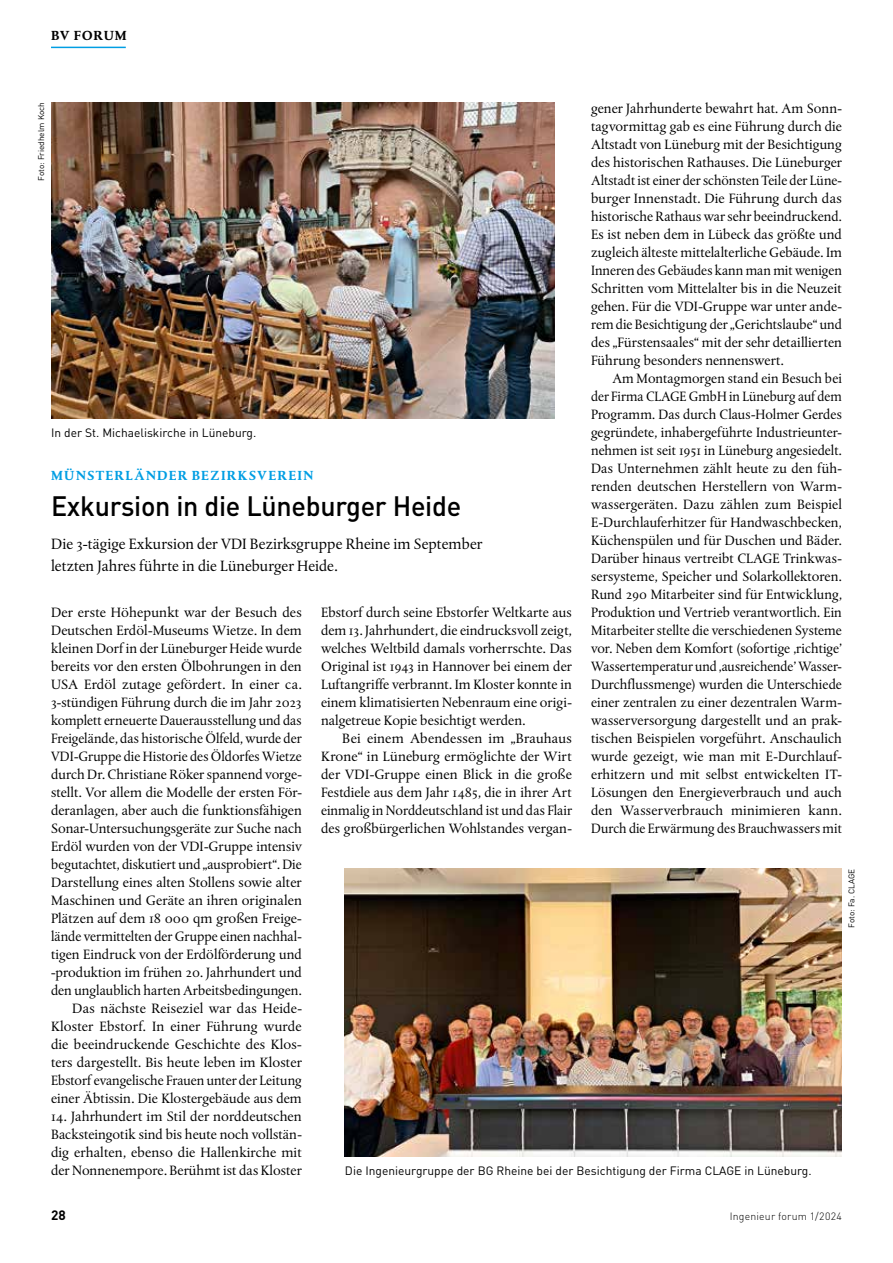
<style>
.page{position:relative;width:893px;height:1263px;background:#fff}
.page>*{position:absolute;margin:0;border:0;box-sizing:border-box;transform-origin:0 0}
.t1{font:500 27.75px "DINOT";letter-spacing:-.01em;color:#000}
.t2{font:15.75px/22.5px "DTL Albertina ST";color:#000}
.t3{font:14.25px/18px "DTL Albertina ST";color:#000;text-align:justify}
.t4{font:700 13.5px "DTL Albertina T";letter-spacing:.095em;color:#009ee3}
.t5{font:700 13.5px "DTL Albertina T";letter-spacing:.055em;color:#000}
.t6{font:700 13.5px "DINOT";color:#000}
.t7{font:12px "DINOT";color:#000}
.t8{font:300 10.5px "DINOT";letter-spacing:.02em;color:#000}
.t9{font:8.25px "DINOT";color:#000}
</style>
<div class="page">
<hr style="left:51px;top:47px;width:75px;height:1px;background:#009ee3">
<img style="left:51px;top:102px;width:504px;height:317px">
<img style="left:345px;top:869px;width:497px;height:288px">
<p class="t5" style="left:51px;top:27px;width:77px">BV FORUM</p>
<p class="t3" style="left:591px;top:99px;width:252px">gener Jahrhunderte bewahrt hat. Am Sonn&shy;tagvormittag gab es eine Führung durch die Altstadt von Lüneburg mit der Besichtigung des historischen Rathauses. Die Lüneburger Altstadt ist einer der schönsten Teile der Lüne&shy;burger Innenstadt. Die Führung durch das historische Rathaus war sehr beeindruckend.<br>Es ist neben dem in Lübeck das größte und zugleich älteste mittelalterliche Gebäude. Im Inneren des Gebäudes kann man mit wenigen Schritten vom Mittelalter bis in die Neuzeit gehen. Für die VDI-Gruppe war unter ande&shy;rem die Besichtigung der „Gerichtslaube“ und des „Fürstensaales“ mit der sehr detaillierten Führung besonders nennenswert.</p>
<p class="t3" style="left:591px;top:369px;width:252px;text-indent:21px">Am Montagmorgen stand ein Besuch bei der Firma CLAGE GmbH in Lüneburg auf dem Programm. Das durch Claus-Holmer Gerdes gegründete, inhabergeführte Industrieunter&shy;nehmen ist seit 1951 in Lüneburg angesiedelt.<br>Das Unternehmen zählt heute zu den füh&shy;renden deutschen Herstellern von Warm&shy;wassergeräten. Dazu zählen zum Beispiel E-Durchlauferhitzer für Handwaschbecken, Küchenspülen und für Duschen und Bäder.<br>Darüber hinaus vertreibt CLAGE Trinkwas&shy;sersysteme, Speicher und Solarkollektoren.<br>Rund 290 Mitarbeiter sind für Entwicklung, Produktion und Vertrieb verantwortlich. Ein Mitarbeiter stellte die verschiedenen Systeme vor. Neben dem Komfort (sofortige ‚richtige’ Wassertemperatur und ‚ausreichende’ Wasser-Durchflussmenge) wurden die Unterschiede einer zentralen zu einer dezentralen Warm&shy;wasserversorgung dargestellt und an prak&shy;tischen Beispielen vorgeführt. Anschaulich wurde gezeigt, wie man mit E-Durchlauf&shy;erhitzern und mit selbst entwickelten IT-Lösungen den Energieverbrauch und auch den Wasserverbrauch minimieren kann.<br>Durch die Erwärmung des Brauchwassers mit</p>
<p class="t9" style="left:36px;top:181px;width:80px;rotate:-90deg">Foto: Friedhelm Koch</p>
<p class="t7" style="left:51px;top:425px;width:207px">In der St. Michaeliskirche in Lüneburg.</p>
<p class="t4" style="left:51px;top:467px;width:264px">MÜNSTERLÄNDER BEZIRKSVEREIN</p>
<h1 class="t1" style="left:51px;top:489px;width:412px">Exkursion in die Lüneburger Heide</h1>
<p class="t2" style="left:51px;top:532px;width:433px">Die 3-tägige Exkursion der VDI Bezirksgruppe Rheine im September letzten Jahres führte in die Lüneburger Heide.</p>
<p class="t3" style="left:321px;top:603px;width:252px">Ebstorf durch seine Ebstorfer Weltkarte aus dem 13. Jahrhundert, die eindrucksvoll zeigt, welches Weltbild damals vorherrschte. Das Original ist 1943 in Hannover bei einem der Luftangriffe verbrannt. Im Kloster konnte in einem klimatisierten Nebenraum eine origi&shy;nalgetreue Kopie besichtigt werden.</p>
<p class="t3" style="left:321px;top:729px;width:252px;text-indent:21px">Bei einem Abendessen im „Brauhaus Krone“ in Lüneburg ermöglichte der Wirt der VDI-Gruppe einen Blick in die große Festdiele aus dem Jahr 1485, die in ihrer Art einmalig in Norddeutschland ist und das Flair des großbürgerlichen Wohlstandes vergan-</p>
<p class="t3" style="left:51px;top:603px;width:252px;text-align:right">Der erste Höhepunkt war der Besuch des Deutschen Erdöl-Museums Wietze. In dem kleinen Dorf in der Lüneburger Heide wurde bereits vor den ersten Ölbohrungen in den USA Erdöl zutage gefördert. In einer ca.<br>3-stündigen Führung durch die im Jahr 2023 komplett erneuerte Dauerausstellung und das Freigelände, das historische Ölfeld, wurde der VDI-Gruppe die Historie des Öldorfes Wietze durch Dr. Christiane Röker spannend vorge&shy;stellt. Vor allem die Modelle der ersten För&shy;deranlagen, aber auch die funktionsfähigen Sonar-Untersuchungsgeräte zur Suche nach Erdöl wurden von der VDI-Gruppe intensiv begutachtet, diskutiert und „ausprobiert“. Die Darstellung eines alten Stollens sowie alter Maschinen und Geräte an ihren originalen Plätzen auf dem 18 000 qm großen Freige&shy;lände vermittelten der Gruppe einen nachhal&shy;tigen Eindruck von der Erdölförderung und -produktion im frühen 20. Jahrhundert und den unglaublich harten Arbeitsbedingungen.<br>Das nächste Reiseziel war das Heide-Kloster Ebstorf. In einer Führung wurde die beeindruckende Geschichte des Klos&shy;ters dargestellt. Bis heute leben im Kloster Ebstorf evangelische Frauen unter der Leitung einer Äbtissin. Die Klostergebäude aus dem</p>
<p class="t3" style="left:51px;top:1107px;width:252px">14. Jahrhundert im Stil der norddeutschen Backsteingotik sind bis heute noch vollstän&shy;dig erhalten, ebenso die Hallenkirche mit der Nonnenempore. Berühmt ist das Kloster</p>
<p class="t9" style="left:846px;top:927px;width:60px;rotate:-90deg">Foto: Fa. CLAGE</p>
<p class="t7" style="left:345px;top:1163px;width:468px">Die Ingenieurgruppe der BG Rheine bei der Besichtigung der Firma CLAGE in Lüneburg.</p>
<p class="t6" style="left:51px;top:1207px;width:16px">28</p>
<p class="t8" style="left:730px;top:1210px;width:114px">Ingenieur forum 1/2024</p>
</div>
